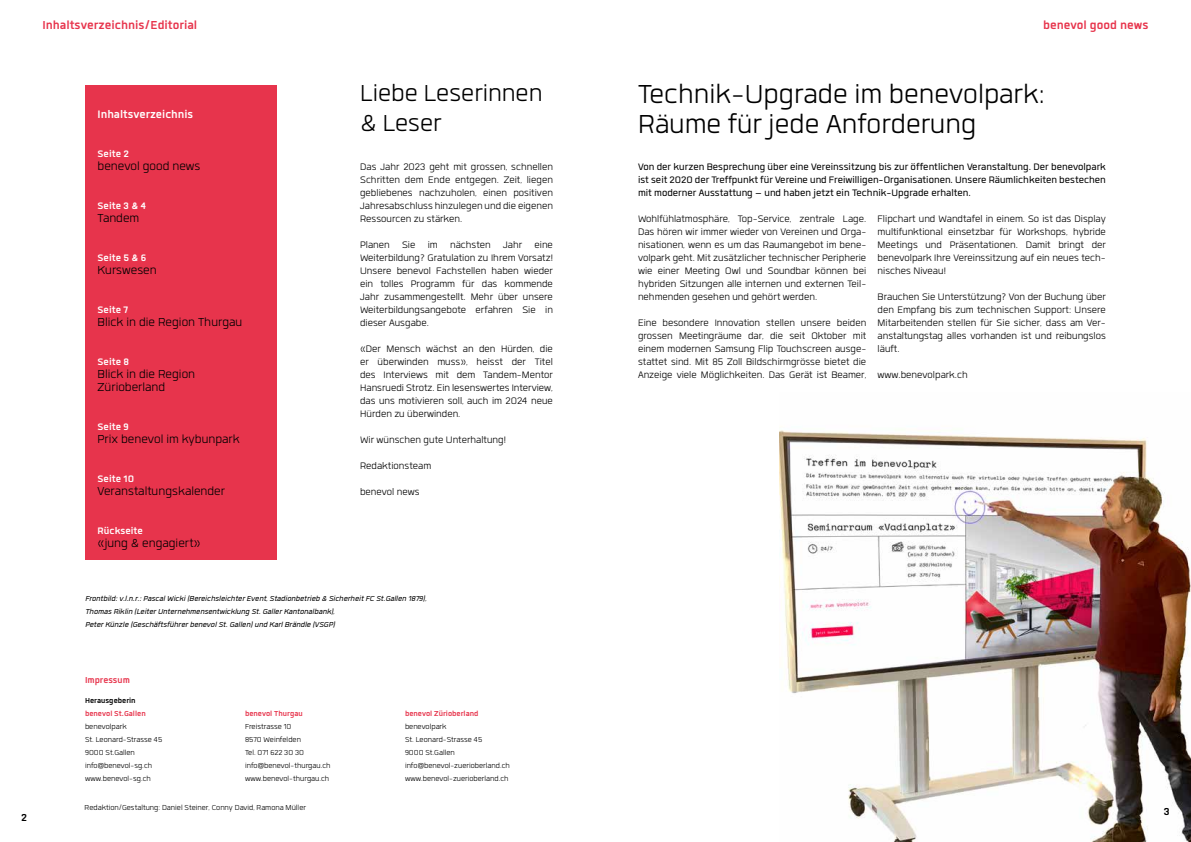
<style>
.page{position:relative;width:1191px;height:842px;background:#fff}
.page>*{position:absolute;margin:0;border:0;box-sizing:border-box;transform-origin:0 0}
.t1{font:300 36px/30px "Quan";color:#000}
.t2{font:300 32px/30px "Quan";color:#000}
.t3{font:300 16px/13px "Quan";color:#000}
.t4{font:700 16px "Quan";color:#e7344c}
.t5{font:700 15px "Quan";color:#fff}
.t6{font:700 14px "Quan";color:#000}
.t7{font:300 13px/13px "Quan";color:#000;text-align:justify}
.t8{font:13px/13px "Quan";color:#000;text-align:justify}
.t9{font:700 13px "Quan";color:#fff}
.t10{font:700 12px "Quan";color:#e7344c}
.t11{font:300 10px/13px "Quan";color:#000}
.t12{font:italic 10px/13px "Quan";color:#000}
.t13{font:700 10px "Quan";color:#e7344c}
.t14{font:700 10px "Quan";color:#000}
</style>
<div class="page">
<img style="left:779px;top:430px;width:412px;height:412px">
<div style="left:85px;top:85px;width:191px;height:475px;background:#e7344c"></div>
<p class="t4" style="left:43px;top:18px;width:156px">Inhaltsverzeichnis/Editorial</p>
<p class="t4" style="left:1043px;top:18px;width:107px">benevol good news</p>
<p class="t6" style="left:21px;top:811px;width:7px">2</p>
<p class="t5" style="left:98px;top:107px;width:97px">Inhaltsverzeichnis</p>
<p class="t9" style="left:98px;top:147px;width:33px">Seite 2</p>
<p class="t3" style="left:98px;top:159px;width:104px">benevol good news</p>
<p class="t9" style="left:98px;top:199px;width:50px">Seite 3 &amp; 4</p>
<p class="t3" style="left:98px;top:211px;width:43px">Tandem</p>
<p class="t9" style="left:98px;top:251px;width:50px">Seite 5 &amp; 6</p>
<p class="t3" style="left:98px;top:263px;width:61px">Kurswesen</p>
<p class="t9" style="left:98px;top:303px;width:32px">Seite 7</p>
<p class="t3" style="left:98px;top:315px;width:146px">Blick in die Region Thurgau</p>
<p class="t9" style="left:98px;top:355px;width:33px">Seite 8</p>
<p class="t3" style="left:98px;top:367px;width:99px">Blick in die Region<br>Zürioberland</p>
<p class="t9" style="left:98px;top:420px;width:33px">Seite 9</p>
<p class="t3" style="left:98px;top:432px;width:144px">Prix benevol im kybunpark</p>
<p class="t9" style="left:98px;top:472px;width:38px">Seite 10</p>
<p class="t3" style="left:98px;top:484px;width:129px">Veranstaltungskalender</p>
<p class="t9" style="left:98px;top:524px;width:47px">Rückseite</p>
<p class="t3" style="left:98px;top:536px;width:105px">«jung &amp; engagiert»</p>
<h2 class="t2" style="left:360px;top:78px;width:184px">Liebe Leserinnen &amp; Leser</h2>
<p class="t7" style="left:360px;top:160px;width:194px">Das Jahr 2023 geht mit grossen, schnellen Schritten dem Ende entgegen. Zeit, liegen gebliebenes nachzuholen, einen positiven Jahresabschluss hinzulegen und die eigenen Ressourcen zu stärken.</p>
<p class="t7" style="left:360px;top:238px;width:194px">Planen Sie im nächsten Jahr eine Weiterbildung? Gratulation zu Ihrem Vorsatz!<br>Unsere benevol Fachstellen haben wieder ein tolles Programm für das kommende Jahr zusammengestellt. Mehr über unsere Weiterbildungsangebote erfahren Sie in dieser Ausgabe.</p>
<p class="t7" style="left:360px;top:342px;width:194px">«Der Mensch wächst an den Hürden, die er überwinden muss», heisst der Titel des Interviews mit dem Tandem-Mentor Hansruedi Strotz. Ein lesenswertes Interview, das uns motivieren soll, auch im 2024 neue Hürden zu überwinden.</p>
<p class="t7" style="left:360px;top:426px;width:147px;line-height:26px;text-align:left">Wir wünschen gute Unterhaltung!<br>Redaktionsteam<br>benevol news</p>
<p class="t12" style="left:85px;top:592px;width:343px">Frontbild: v.l.n.r.: Pascal Wicki (Bereichsleichter Event, Stadionbetrieb &amp; Sicherheit FC St.Gallen 1879),<br>Thomas Riklin (Leiter Unternehmensentwicklung St. Galler Kantonalbank),<br>Peter Künzle (Geschäftsführer benevol St. Gallen) und Karl Brändle (VSGP)</p>
<p class="t10" style="left:85px;top:675px;width:46px">Impressum</p>
<p class="t14" style="left:85px;top:695px;width:52px">Herausgeberin</p>
<p class="t13" style="left:85px;top:708px;width:62px">benevol St.Gallen</p>
<p class="t11" style="left:85px;top:720px;width:79px">benevolpark<br>St. Leonard-Strasse 45<br>9000 St.Gallen info@benevol-sg.ch www.benevol-sg.ch</p>
<p class="t13" style="left:245px;top:708px;width:59px">benevol Thurgau</p>
<p class="t11" style="left:245px;top:720px;width:87px">Freistrasse 10<br>8570 Weinfelden<br>Tel. 071 622 30 30 info@benevol-thurgau.ch www.benevol-thurgau.ch</p>
<p class="t11" style="left:85px;top:801px;width:223px">Redaktion/Gestaltung: Daniel Steiner, Conny David, Ramona Müller</p>
<p class="t13" style="left:405px;top:708px;width:75px">benevol Zürioberland</p>
<p class="t11" style="left:405px;top:720px;width:106px">benevolpark<br>St. Leonard-Strasse 45<br>9000 St.Gallen info@benevol-zuerioberland.ch www.benevol-zuerioberland.ch</p>
<h1 class="t1" style="left:638px;top:79px;width:408px">Technik-Upgrade im benevolpark:<br>Räume für jede Anforderung</h1>
<p class="t8" style="left:638px;top:160px;width:469px">Von der kurzen Besprechung über eine Vereinssitzung bis zur öffentlichen Veranstaltung. Der benevolpark ist seit 2020 der Treffpunkt für Vereine und Freiwilligen-Organisationen. Unsere Räumlichkeiten bestechen mit moderner Ausstattung – und haben jetzt ein Technik-Upgrade erhalten.</p>
<p class="t7" style="left:638px;top:212px;width:230px">Wohlfühlatmosphäre, Top-Service, zentrale Lage.<br>Das hören wir immer wieder von Vereinen und Orga&shy;nisationen, wenn es um das Raumangebot im bene&shy;volpark geht. Mit zusätzlicher technischer Peripherie wie einer Meeting Owl und Soundbar können bei hybriden Sitzungen alle internen und externen Teil&shy;nehmenden gesehen und gehört werden.</p>
<p class="t7" style="left:638px;top:316px;width:230px">Eine besondere Innovation stellen unsere beiden grossen Meetingräume dar, die seit Oktober mit einem modernen Samsung Flip Touchscreen ausge&shy;stattet sind. Mit 85 Zoll Bildschirmgrösse bietet die Anzeige viele Möglichkeiten. Das Gerät ist Beamer,</p>
<p class="t7" style="left:877px;top:212px;width:230px">Flipchart und Wandtafel in einem. So ist das Display multifunktional einsetzbar für Workshops, hybride Meetings und Präsentationen. Damit bringt der benevolpark Ihre Vereinssitzung auf ein neues tech&shy;nisches Niveau!</p>
<p class="t7" style="left:877px;top:290px;width:230px">Brauchen Sie Unterstützung? Von der Buchung über den Empfang bis zum technischen Support: Unsere Mitarbeitenden stellen für Sie sicher, dass am Ver&shy;anstaltungstag alles vorhanden ist und reibungslos läuft.</p>
<p class="t7" style="left:877px;top:368px;width:92px">www.benevolpark.ch</p>
<p class="t6" style="left:1163px;top:805px;width:8px">3</p>
</div>
